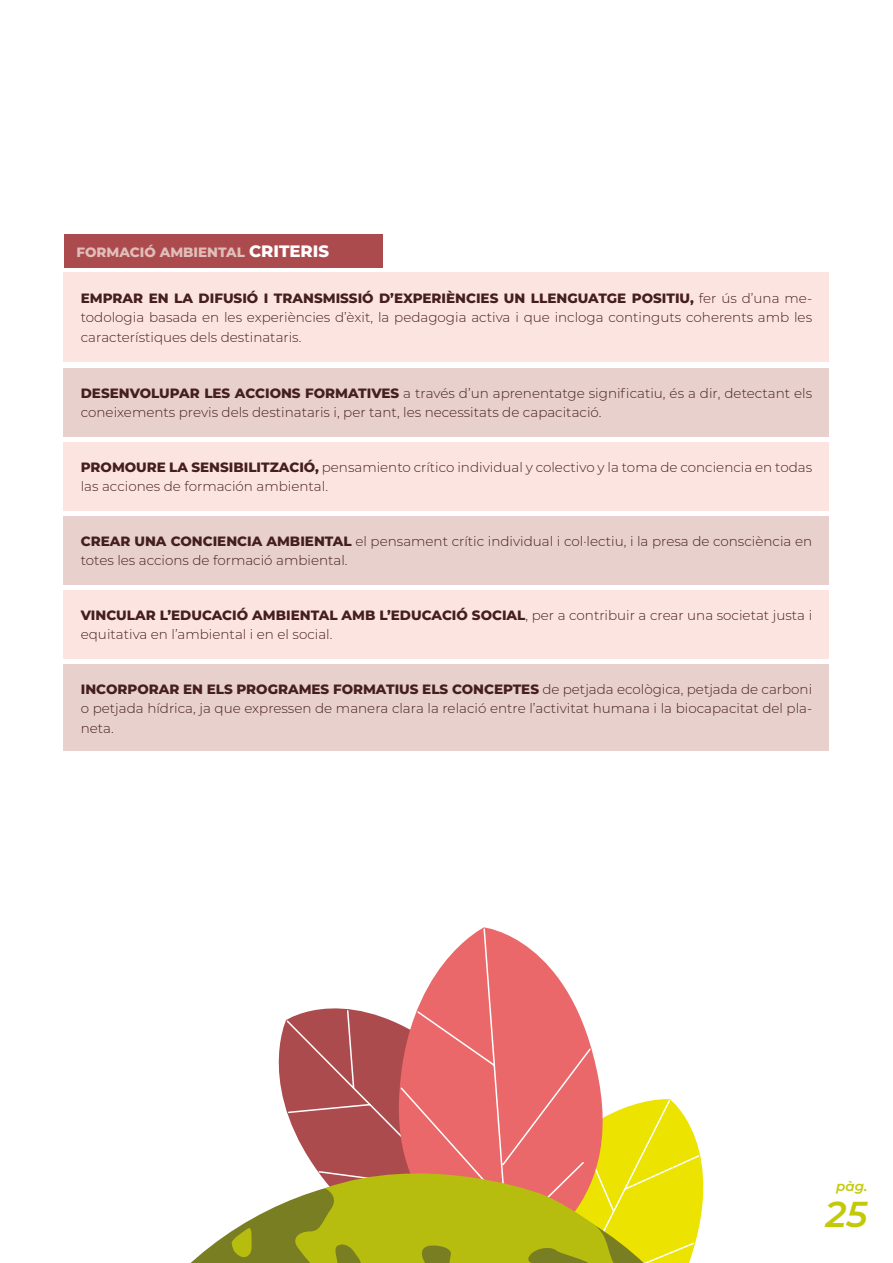
<style>
.page{position:relative;width:893px;height:1263px;background:#fff}
.page>*{position:absolute;margin:0;border:0;box-sizing:border-box;transform-origin:0 0}
.t1{font:italic 600 36px "Montserrat";color:#c4c907}
.t2{font:300 13.5px/19.5px "Montserrat";color:#451e1f}
.t3{font:800 13.5px "Montserrat";color:#e0beba}
.t4{font:italic 600 13.5px "Montserrat";color:#c4c907}
.s1{font-size:16.5px;color:#fff}
.s2{font-weight:800}
</style>
<div class="page">
<div style="left:64px;top:234px;width:319px;height:33px;background:#ac4b4e"></div>
<div style="left:64px;top:272px;width:765px;height:89px;background:#fce5e1"></div>
<div style="left:64px;top:368px;width:765px;height:68px;background:#e8d1cd"></div>
<div style="left:64px;top:442px;width:765px;height:68px;background:#fce5e1"></div>
<div style="left:64px;top:516px;width:765px;height:68px;background:#e8d1cd"></div>
<div style="left:64px;top:590px;width:765px;height:68px;background:#fce5e1"></div>
<div style="left:64px;top:664px;width:765px;height:86px;background:#e8d1cd"></div>
<svg style="left:278px;top:1008px;width:68px;height:97px"></svg>
<svg style="left:285px;top:1009px;width:109px;height:114px;background:#b86567"></svg>
<svg style="left:399px;top:927px;width:189px;height:111px"></svg>
<svg style="left:190px;top:1200px;width:101px;height:63px"></svg>
<svg style="left:291px;top:1038px;width:410px;height:225px;background:#d39c4e"></svg>
<svg style="left:231px;top:1225px;width:22px;height:35px"></svg>
<p class="t3" style="left:77px;top:242px;width:254px">FORMACIÓ AMBIENTAL <span class="s1">CRITERIS</span></p>
<p class="t2" style="left:81px;top:288px;width:733px;text-align:justify"><span class="s2">EMPRAR EN LA DIFUSIÓ I TRANSMISSIÓ D’EXPERIÈNCIES UN LLENGUATGE POSITIU,</span> fer ús d’una me&shy;todologia basada en les experiències d’èxit, la pedagogia activa i que incloga continguts coherents amb les característiques dels destinataris.</p>
<p class="t2" style="left:81px;top:383px;width:733px"><span class="s2">DESENVOLUPAR LES ACCIONS FORMATIVES</span> a través d’un aprenentatge significatiu, és a dir, detectant els coneixements previs dels destinataris i, per tant, les necessitats de capacitació.</p>
<p class="t2" style="left:81px;top:457px;width:733px"><span class="s2">PROMOURE LA SENSIBILITZACIÓ,</span> pensamiento crítico individual y colectivo y la toma de conciencia en todas las acciones de formación ambiental.</p>
<p class="t2" style="left:81px;top:531px;width:733px"><span class="s2">CREAR UNA CONCIENCIA AMBIENTAL</span> el pensament crític individual i col·lectiu, i la presa de consciència en totes les accions de formació ambiental.</p>
<p class="t2" style="left:81px;top:605px;width:733px"><span class="s2">VINCULAR L’EDUCACIÓ AMBIENTAL AMB L’EDUCACIÓ SOCIAL</span>, per a contribuir a crear una societat justa i equitativa en l’ambiental i en el social.</p>
<p class="t2" style="left:81px;top:679px;width:733px;text-align:justify"><span class="s2">INCORPORAR EN ELS PROGRAMES FORMATIUS ELS CONCEPTES</span> de petjada ecològica, petjada de carboni o petjada hídrica, ja que expressen de manera clara la relació entre l’activitat humana i la biocapacitat del pla&shy;neta.</p>
<p class="t4" style="left:836px;top:1176px;width:33px">pàg.</p>
<h1 class="t1" style="left:825px;top:1189px;width:43px">25</h1>
</div>
